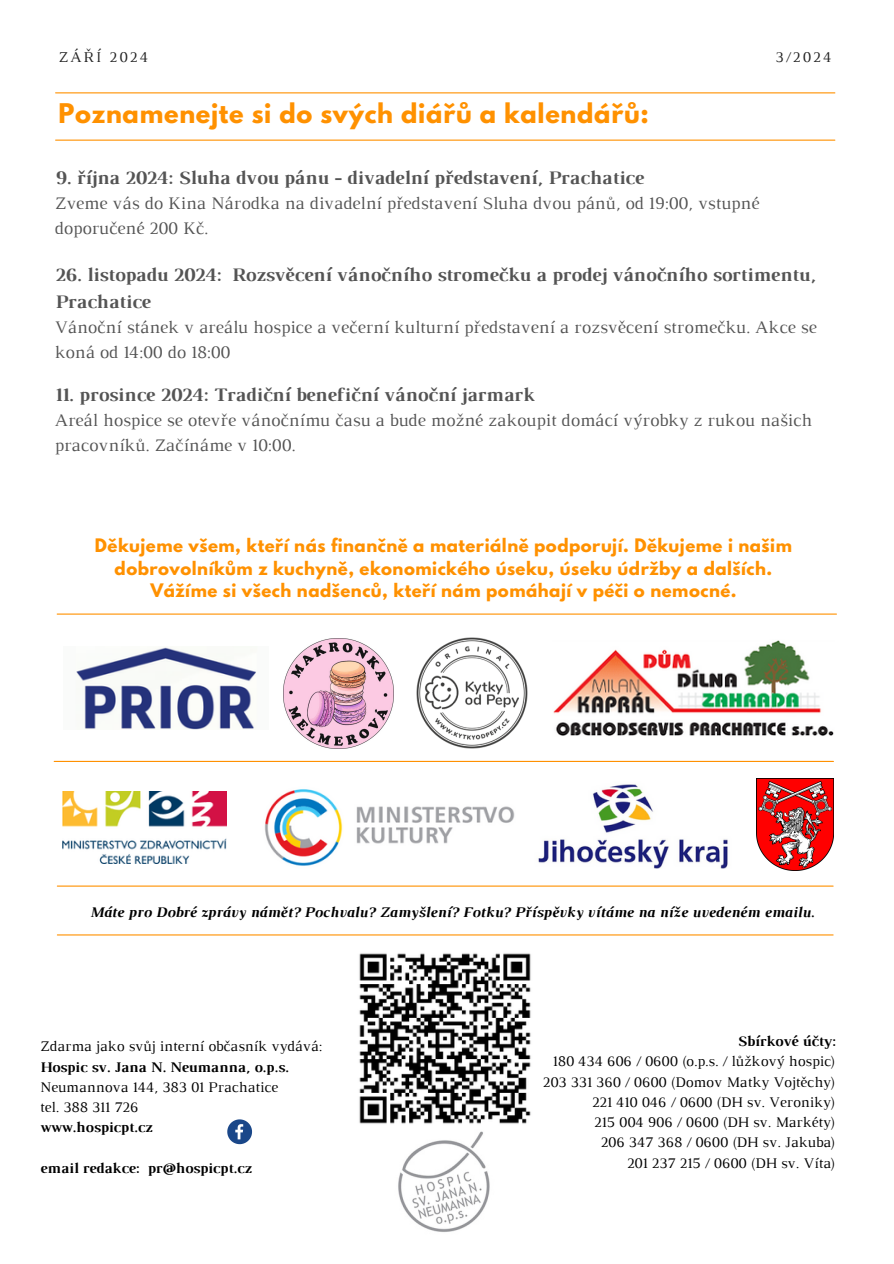
<style>
.page{position:relative;width:894px;height:1264px;background:#fff}
.page>*{position:absolute;margin:0;border:0;box-sizing:border-box;transform-origin:0 0}
.t1{font:700 24px "League Spartan";letter-spacing:.03em;color:#ff9100}
.t2{font:700 19.5px/27px "Luthier";color:#545454}
.t3{font:18px/25px "Luthier";color:#545454}
.t4{font:700 16.5px/22.5px "League Spartan";letter-spacing:.03em;color:#ff9100;text-align:center}
.t5{font:15.3px "Luthier";letter-spacing:.14em;color:#222}
.t6{font:15px "Luthier";color:#000}
.t7{font:700 15px "Luthier";color:#000}
.t8{font:italic 700 15px "Luthier";color:#000}
</style>
<div class="page">
<hr style="left:57px;top:934px;width:775px;height:1px;background:#ff9100">
<hr style="left:57px;top:885px;width:775px;height:1px;background:#ff9100">
<svg style="left:227px;top:1119px;width:25px;height:25px"></svg>
<img style="left:398px;top:1131px;width:92px;height:101px">
<img style="left:62px;top:791px;width:164px;height:72px">
<img style="left:265px;top:789px;width:250px;height:77px">
<img style="left:756px;top:778px;width:77px;height:92px">
<img style="left:538px;top:784px;width:190px;height:84px">
<hr style="left:54px;top:760px;width:779px;height:2px;background:#ff9100">
<img style="left:359px;top:953px;width:172px;height:171px">
<hr style="left:56px;top:92px;width:778px;height:1px;background:#ff9100">
<hr style="left:56px;top:140px;width:778px;height:1px;background:#ff9100">
<img style="left:76px;top:647px;width:180px;height:82px">
<img style="left:283px;top:638px;width:110px;height:110px">
<img style="left:416px;top:637px;width:112px;height:112px">
<img style="left:553px;top:640px;width:280px;height:96px">
<hr style="left:57px;top:613px;width:779px;height:1px;background:#ff9100">
<p class="t5" style="left:58px;top:51px;width:91px">ZÁŘÍ 2024</p>
<p class="t5" style="left:775px;top:51px;width:58px">3/2024</p>
<h2 class="t1" style="left:59px;top:102px;width:591px">Poznamenejte si do svých diářů a kalendářů:</h2>
<p class="t2" style="left:55px;top:165px;width:590px">9. října 2024: Sluha dvou pánu - divadelní představení, Prachatice</p>
<p class="t3" style="left:55px;top:192px;width:706px">Zveme vás do Kina Národka na divadelní představení Sluha dvou pánů, od 19:00, vstupné doporučené 200 Kč.</p>
<p class="t2" style="left:55px;top:262px;width:761px">26. listopadu 2024: Rozsvěcení vánočního stromečku a prodej vánočního sortimentu,<br>Prachatice</p>
<p class="t3" style="left:55px;top:316px;width:763px">Vánoční stánek v areálu hospice a večerní kulturní představení a rozsvěcení stromečku. Akce se koná od 14:00 do 18:00</p>
<p class="t2" style="left:55px;top:382px;width:480px">11. prosince 2024: Tradiční benefiční vánoční jarmark</p>
<p class="t3" style="left:55px;top:409px;width:758px">Areál hospice se otevře vánočnímu času a bude možné zakoupit domácí výrobky z rukou našich pracovníků. Začínáme v 10:00.</p>
<p class="t4" style="left:95px;top:536px;width:698px">Děkujeme všem, kteří nás finančně a materiálně podporují. Děkujeme i našim dobrovolníkům z kuchyně, ekonomického úseku, úseku údržby a dalších.<br>Vážíme si všech nadšenců, kteří nám pomáhají v péči o nemocné.</p>
<p class="t8" style="left:89px;top:906px;width:726px">Máte pro Dobré zprávy námět? Pochvalu? Zamyšlení? Fotku? Příspěvky vítáme na níže uvedeném emailu.</p>
<p class="t6" style="left:40px;top:1040px;width:283px">Zdarma jako svůj interní občasník vydává:</p>
<p class="t7" style="left:40px;top:1061px;width:250px">Hospic sv. Jana N. Neumanna, o.p.s.</p>
<p class="t6" style="left:40px;top:1081px;width:239px">Neumannova 144, 383 01 Prachatice</p>
<p class="t6" style="left:40px;top:1101px;width:100px">tel. 388 311 726</p>
<p class="t7" style="left:40px;top:1121px;width:113px">www.hospicpt.cz</p>
<p class="t7" style="left:40px;top:1162px;width:213px">email redakce: pr@hospicpt.cz</p>
<p class="t7" style="left:737px;top:1035px;width:99px">Sbírkové účty:</p>
<p class="t6" style="left:552px;top:1055px;width:284px">180 434 606 / 0600 (o.p.s. / lůžkový hospic)</p>
<p class="t6" style="left:542px;top:1076px;width:294px">203 331 360 / 0600 (Domov Matky Vojtěchy)</p>
<p class="t6" style="left:592px;top:1096px;width:245px">221 410 046 / 0600 (DH sv. Veroniky)</p>
<p class="t6" style="left:594px;top:1116px;width:243px">215 004 906 / 0600 (DH sv. Markéty)</p>
<p class="t6" style="left:600px;top:1136px;width:236px">206 347 368 / 0600 (DH sv. Jakuba)</p>
<p class="t6" style="left:627px;top:1157px;width:210px">201 237 215 / 0600 (DH sv. Víta)</p>
</div>
